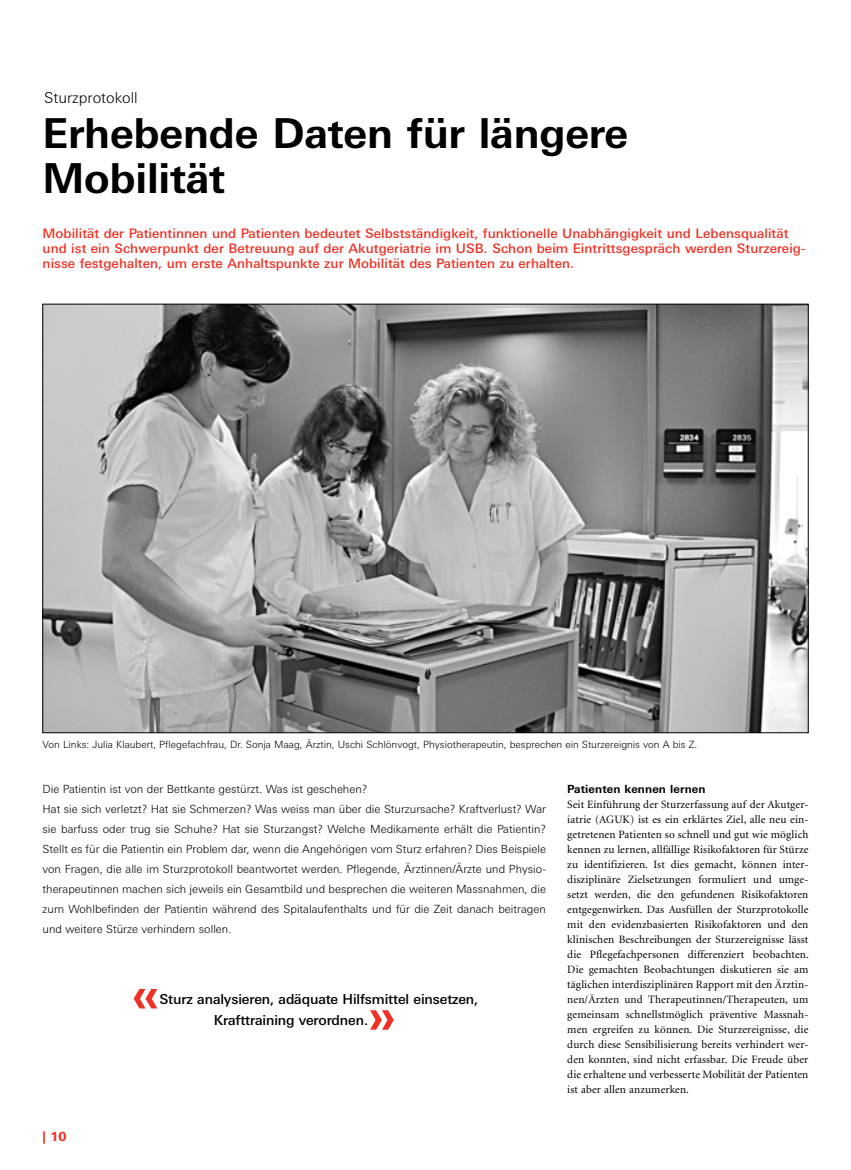
<style>
.page{position:relative;width:851px;height:1170px;background:#fff}
.page>*{position:absolute;margin:0;border:0;box-sizing:border-box;transform-origin:0 0}
.t1{font:700 50px "Linotype Univers Basic";color:#ee3124}
.t2{font:700 41.25px/45px "Linotype Univers Basic";letter-spacing:-.005em;color:#000}
.t3{font:300 15px "Linotype Univers Basic";color:#000}
.t4{font:500 13.75px/21.2px "Linotype Univers Basic";letter-spacing:-.01em;color:#000}
.t5{font:500 13.12px/15px "Linotype Univers Basic";letter-spacing:.005em;color:#ee3124}
.t6{font:800 12.5px "Linotype Univers Basic";color:#ee3124}
.t7{font:11.25px/15px "Minion";letter-spacing:.01em;color:#000;text-align:justify}
.t8{font:300 11.25px/20px "Linotype Univers Basic";color:#000}
.t9{font:700 11.25px "Linotype Univers Basic";letter-spacing:.01em;color:#000}
.t10{font:300 10px "Linotype Univers Basic";color:#000}
</style>
<div class="page">
<img style="left:45px;top:306px;width:761px;height:425px">
<h3 class="t3" style="left:44px;top:88px;width:95px">Sturzprotokoll</h3>
<h2 class="t2" style="left:43px;top:110px;width:587px">Erhebende Daten für längere<br>Mobilität</h2>
<p class="t5" style="left:43px;top:225px;width:764px">Mobilität der Patientinnen und Patienten bedeutet Selbstständigkeit, funktionelle Unabhängigkeit und Lebensqualität und ist ein Schwerpunkt der Betreuung auf der Akutgeriatrie im USB. Schon beim Eintrittsgespräch werden Sturzereig&shy;nisse festgehalten, um erste Anhaltspunkte zur Mobilität des Patienten zu erhalten.</p>
<p class="t10" style="left:43px;top:738px;width:656px">Von Links: Julia Klaubert, Pflegefachfrau, Dr. Sonja Maag, Ärztin, Uschi Schlönvogt, Physiotherapeutin, besprechen ein Sturzereignis von A bis Z.</p>
<p class="t8" style="left:43px;top:778px;width:505px">Die Patientin ist von der Bettkante gestürzt. Was ist geschehen?<br>Hat sie sich verletzt? Hat sie Schmerzen? Was weiss man über die Sturzursache? Kraftverlust? War sie barfuss oder trug sie Schuhe? Hat sie Sturzangst? Welche Medikamente erhält die Patientin?<br>Stellt es für die Patientin ein Problem dar, wenn die Angehörigen vom Sturz erfahren? Dies Beispiele von Fragen, die alle im Sturzprotokoll beantwortet werden. Pflegende, Ärztinnen/Ärzte und Physio&shy;therapeutinnen machen sich jeweils ein Gesamtbild und besprechen die weiteren Massnahmen, die zum Wohlbefinden der Patientin während des Spitalaufenthalts und für die Zeit danach beitragen und weitere Stürze verhindern sollen.</p>
<p class="t9" style="left:567px;top:782px;width:140px">Patienten kennen lernen</p>
<p class="t7" style="left:567px;top:797px;width:243px">Seit Einführung der Sturzerfassung auf der Akutger&shy;iatrie (AGUK) ist es ein erklärtes Ziel, alle neu ein&shy;getretenen Patienten so schnell und gut wie möglich kennen zu lernen, allfällige Risikofaktoren für Stürze zu identifizieren. Ist dies gemacht, können inter&shy;disziplinäre Zielsetzungen formuliert und umge&shy;setzt werden, die den gefundenen Risikofaktoren entgegenwirken. Das Ausfüllen der Sturzprotokolle mit den evidenzbasierten Risikofaktoren und den klinischen Beschreibungen der Sturzereignisse lässt die Pflegefachpersonen differenziert beobachten.<br>Die gemachten Beobachtungen diskutieren sie am täglichen interdisziplinären Rapport mit den Ärztin&shy;nen/Ärzten und Therapeutinnen/Therapeuten, um gemeinsam schnellstmöglich präventive Massnah&shy;men ergreifen zu können. Die Sturzereignisse, die durch diese Sensibilisierung bereits verhindert wer&shy;den konnten, sind nicht erfassbar. Die Freude über die erhaltene und verbesserte Mobilität der Patienten ist aber allen anzumerken.</p>
<h1 class="t1" style="left:131px;top:963px;width:29px">«</h1>
<p class="t4" style="left:214px;top:988px;width:266px;text-indent:-55px">Sturz analysieren, adäquate Hilfsmittel einsetzen,<br>Krafttraining verordnen.</p>
<h1 class="t1" style="left:368px;top:984px;width:29px">»</h1>
<p class="t6" style="left:43px;top:1128px;width:26px">| 10</p>
</div>
